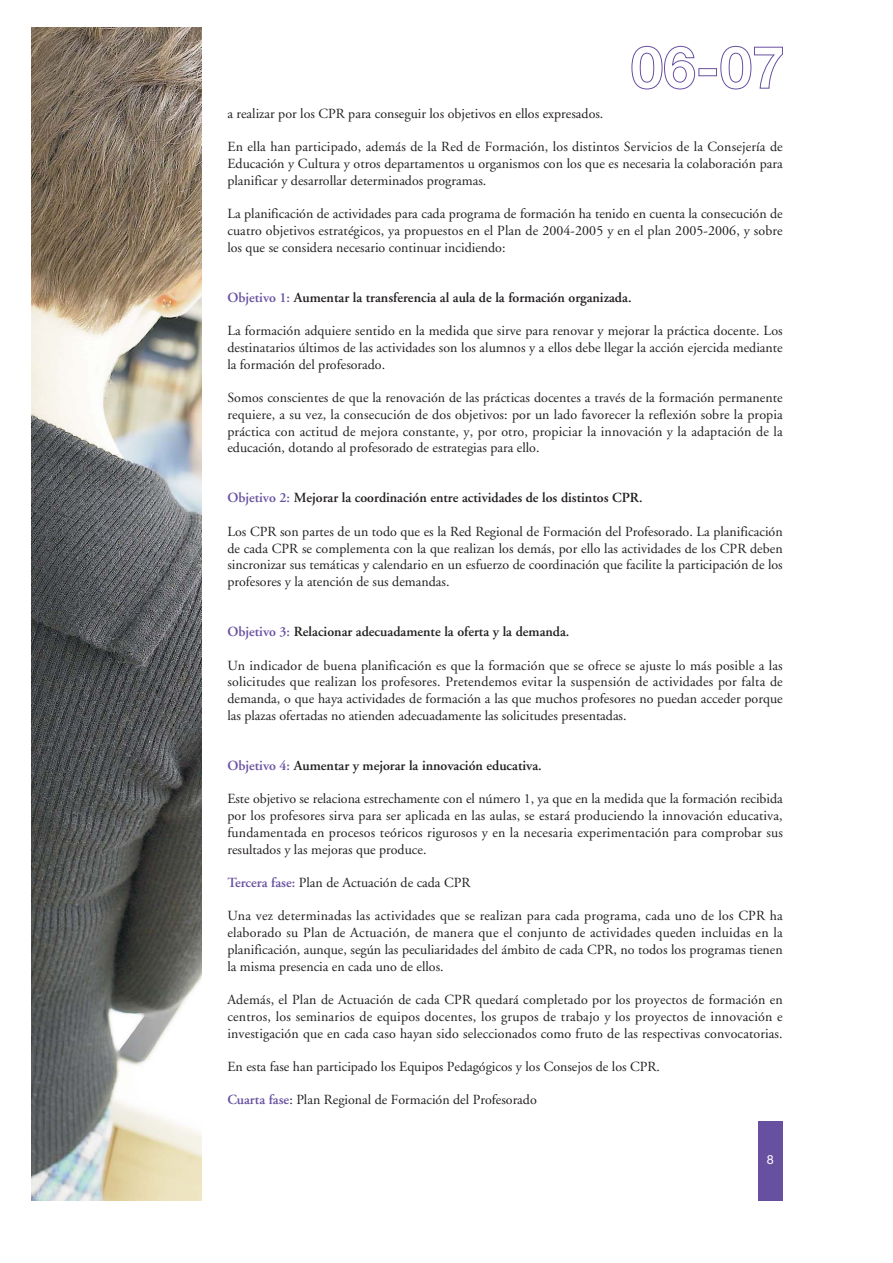
<style>
.page{position:relative;width:893px;height:1263px;background:#fff}
.page>*{position:absolute;margin:0;border:0;box-sizing:border-box;transform-origin:0 0}
.t1{font:13.95px/16.6px "Adobe Garamond";color:#231f20;text-align:justify}
.t2{font:600 13.95px "Adobe Garamond";color:#231f20}
.t3{font:12.6px "Helvetica Neue";color:#fff}
.s1{color:#6850a1}
.s2{font-weight:600;color:#6850a1}
</style>
<div class="page">
<div style="left:758px;top:1122px;width:24px;height:79px;background:#6850a1"></div>
<svg style="left:631px;top:46px;width:152px;height:44px"></svg>
<img style="left:31px;top:28px;width:170px;height:1173px">
<p class="t1" style="left:227px;top:106px;width:377px">a realizar por los CPR para conseguir los objetivos en ellos expresados.</p>
<p class="t1" style="left:227px;top:140px;width:557px">En ella han participado, además de la Red de Formación, los distintos Servicios de la Consejería de Educación y Cultura y otros departamentos u organismos con los que es necesaria la colaboración para planificar y desarrollar determinados programas.</p>
<p class="t1" style="left:227px;top:207px;width:557px">La planificación de actividades para cada programa de formación ha tenido en cuenta la consecución de cuatro objetivos estratégicos, ya propuestos en el Plan de 2004-2005 y en el plan 2005-2006, y sobre los que se considera necesario continuar incidiendo:</p>
<p class="t2" style="left:227px;top:292px;width:405px"><span class="s1">Objetivo 1:</span> Aumentar la transferencia al aula de la formación organizada.</p>
<p class="t1" style="left:227px;top:324px;width:557px">La formación adquiere sentido en la medida que sirve para renovar y mejorar la práctica docente. Los destinatarios últimos de las actividades son los alumnos y a ellos debe llegar la acción ejercida mediante la formación del profesorado.</p>
<p class="t1" style="left:227px;top:391px;width:557px">Somos conscientes de que la renovación de las prácticas docentes a través de la formación permanente requiere, a su vez, la consecución de dos objetivos: por un lado favorecer la reflexión sobre la propia práctica con actitud de mejora constante, y, por otro, propiciar la innovación y la adaptación de la educación, dotando al profesorado de estrategias para ello.</p>
<p class="t2" style="left:227px;top:492px;width:417px"><span class="s1">Objetivo 2:</span> Mejorar la coordinación entre actividades de los distintos CPR.</p>
<p class="t1" style="left:227px;top:524px;width:557px">Los CPR son partes de un todo que es la Red Regional de Formación del Profesorado. La planificación de cada CPR se complementa con la que realizan los demás, por ello las actividades de los CPR deben sincronizar sus temáticas y calendario en un esfuerzo de coordinación que facilite la participación de los profesores y la atención de sus demandas.</p>
<p class="t2" style="left:227px;top:626px;width:343px"><span class="s1">Objetivo 3:</span> Relacionar adecuadamente la oferta y la demanda.</p>
<p class="t1" style="left:227px;top:658px;width:557px">Un indicador de buena planificación es que la formación que se ofrece se ajuste lo más posible a las solicitudes que realizan los profesores. Pretendemos evitar la suspensión de actividades por falta de demanda, o que haya actividades de formación a las que muchos profesores no puedan acceder porque las plazas ofertadas no atienden adecuadamente las solicitudes presentadas.</p>
<p class="t2" style="left:227px;top:760px;width:316px"><span class="s1">Objetivo 4:</span> Aumentar y mejorar la innovación educativa.</p>
<p class="t1" style="left:227px;top:792px;width:557px">Este objetivo se relaciona estrechamente con el número 1, ya que en la medida que la formación recibida por los profesores sirva para ser aplicada en las aulas, se estará produciendo la innovación educativa, fundamentada en procesos teóricos rigurosos y en la necesaria experimentación para comprobar sus resultados y las mejoras que produce.</p>
<p class="t1" style="left:227px;top:876px;width:244px"><span class="s2">Tercera fase:</span> Plan de Actuación de cada CPR</p>
<p class="t1" style="left:227px;top:909px;width:557px">Una vez determinadas las actividades que se realizan para cada programa, cada uno de los CPR ha elaborado su Plan de Actuación, de manera que el conjunto de actividades queden incluidas en la planificación, aunque, según las peculiaridades del ámbito de cada CPR, no todos los programas tienen la misma presencia en cada uno de ellos.</p>
<p class="t1" style="left:227px;top:993px;width:557px">Además, el Plan de Actuación de cada CPR quedará completado por los proyectos de formación en centros, los seminarios de equipos docentes, los grupos de trabajo y los proyectos de innovación e investigación que en cada caso hayan sido seleccionados como fruto de las respectivas convocatorias.</p>
<p class="t1" style="left:227px;top:1060px;width:434px">En esta fase han participado los Equipos Pedagógicos y los Consejos de los CPR.</p>
<p class="t1" style="left:227px;top:1093px;width:311px"><span class="s2">Cuarta fase</span>: Plan Regional de Formación del Profesorado</p>
<p class="t3" style="left:766px;top:1155px;width:8px">8</p>
</div>
